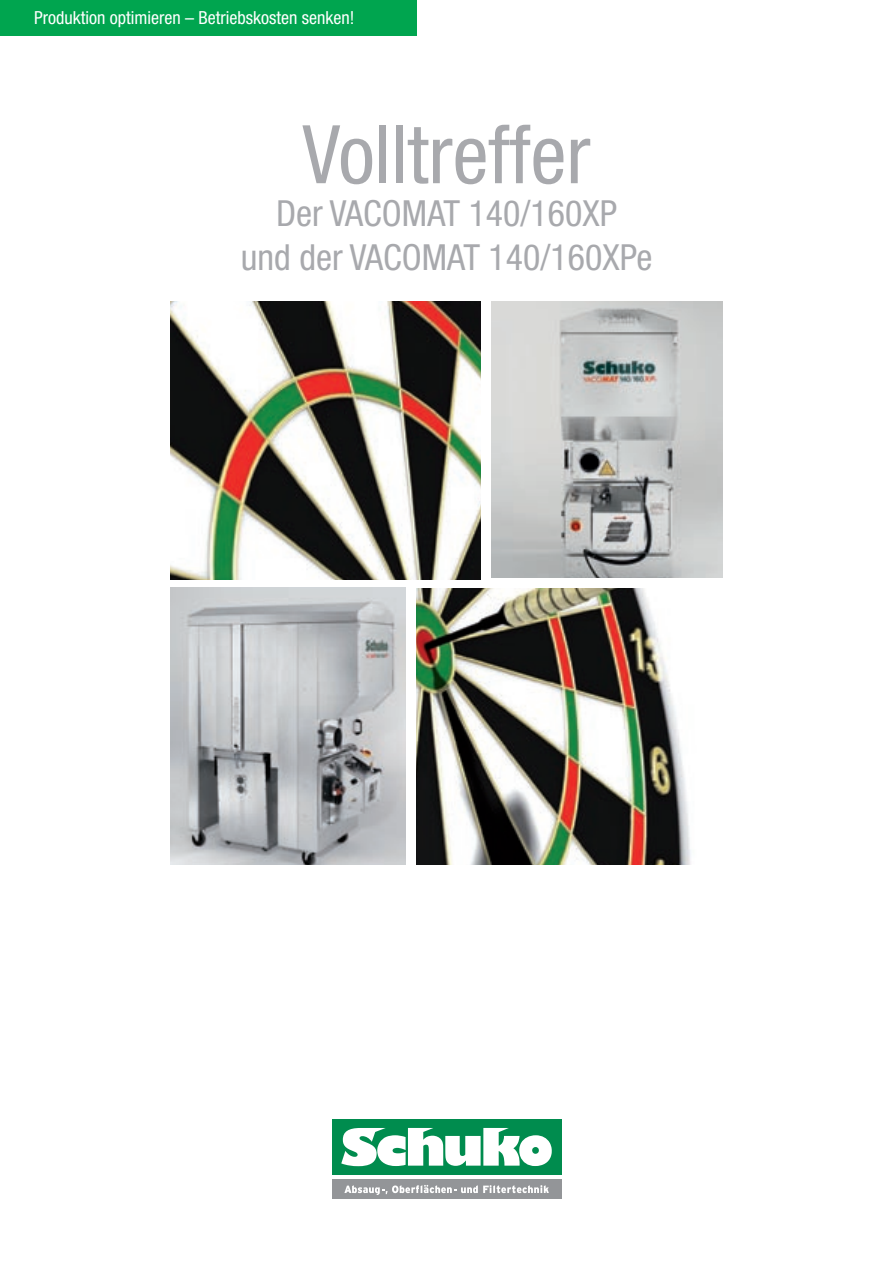
<style>
.page{position:relative;width:893px;height:1263px;background:#fff}
.page>*{position:absolute;margin:0;border:0;box-sizing:border-box;transform-origin:0 0}
.t1{font:condensed 81px "Helvetica Neue LT Pro";color:#a8a9ad}
.t2{font:condensed 36px/43.2px "Helvetica Neue LT Pro";color:#a8a9ad;text-align:center}
.t3{font:condensed 18px "Helvetica Neue LT Pro";color:#fff}
</style>
<div class="page">
<div style="left:0;top:0;width:417px;height:35px;background:#00a54f"></div>
<hr style="left:0;top:659px;width:1px;height:74px;background:#00a54f">
<img style="left:417px;top:589px;width:274px;height:275px">
<img style="left:170px;top:302px;width:310px;height:277px">
<img style="left:170px;top:588px;width:235px;height:276px">
<img style="left:491px;top:302px;width:232px;height:275px">
<div style="left:332px;top:1119px;width:229px;height:55px;background:#008c4e"></div>
<div style="left:332px;top:1179px;width:229px;height:20px;background:#939598"></div>
<svg style="left:341px;top:1128px;width:211px;height:38px"></svg>
<svg style="left:344px;top:1185px;width:205px;height:10px"></svg>
<p class="t3" style="left:34px;top:7px;width:322px">Produktion optimieren – Betriebskosten senken!</p>
<h1 class="t1" style="left:303px;top:107px;width:289px">Volltreffer</h1>
<h2 class="t2" style="left:241px;top:192px;width:413px">Der VACOMAT 140/160XP<br>und der VACOMAT 140/160XPe</h2>
</div>
